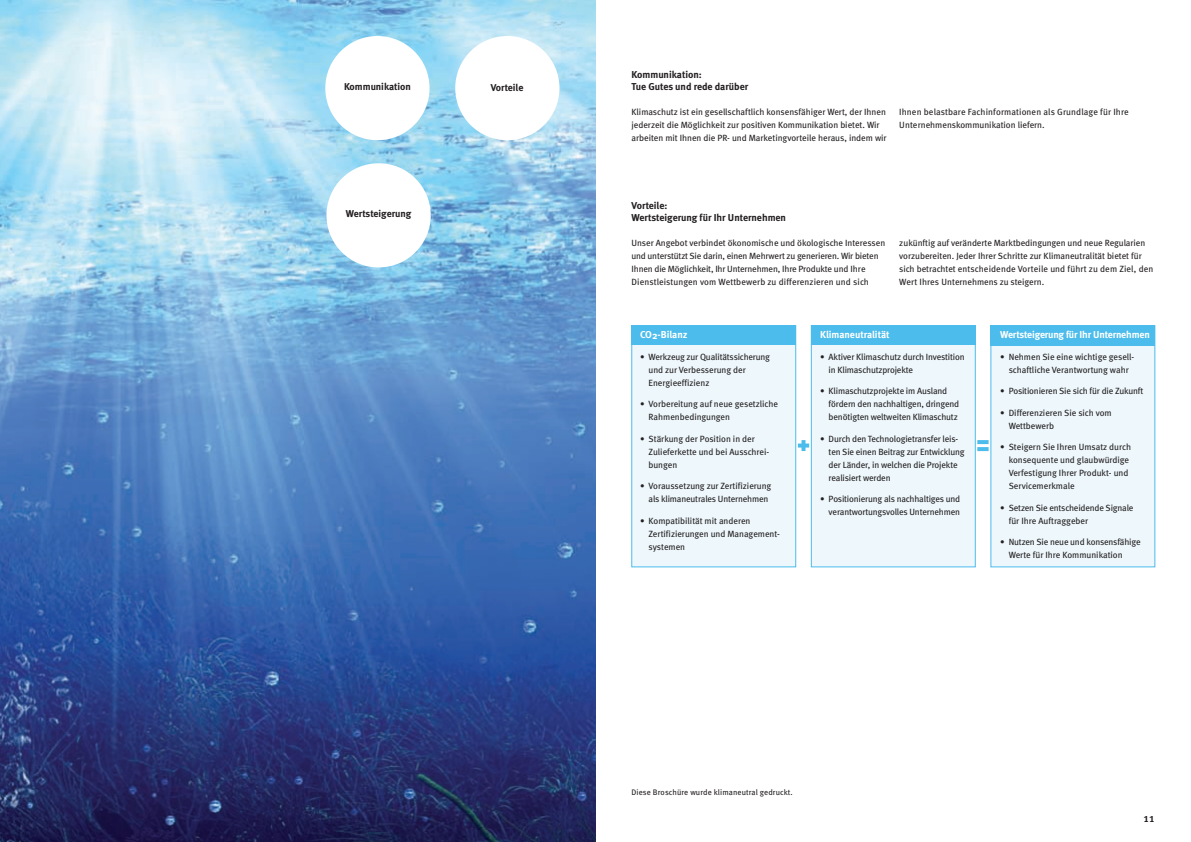
<style>
.page{position:relative;width:1191px;height:842px;background:#fff}
.page>*{position:absolute;margin:0;border:0;box-sizing:border-box;transform-origin:0 0}
.t1{font:700 10px/12px "Meta";color:#231f20}
.t2{font:700 10px "Meta";letter-spacing:-.015em;color:#fff}
.t3{font:700 9.9px "Meta";color:#231f20}
.t4{font:9.9px "Meta Bold LF";letter-spacing:-.005em;color:#231f20}
.t5{font:9px/13px "Meta Book LF";letter-spacing:-.005em;color:#231f20}
.t6{font:9px "Meta Bold LF";color:#231f20;scale:1.13 1}
.t7{font:8px "Meta Book LF";letter-spacing:.015em;color:#231f20}
</style>
<div class="page">
<img style="left:0;top:0;width:595px;height:842px">
<div style="left:325px;top:36px;width:104px;height:104px;background:#fff;border-radius:50%"></div>
<div style="left:455px;top:36px;width:104px;height:104px;background:#fff;border-radius:50%"></div>
<div style="left:326px;top:163px;width:105px;height:104px;background:#fff;border-radius:50%"></div>
<div style="left:632px;top:326px;width:163px;height:241px;background:#edf7fc"></div>
<div style="left:631px;top:325px;width:165px;height:242px;border:1px solid #4bbcec"></div>
<div style="left:631px;top:325px;width:165px;height:19px;background:#4bbcec"></div>
<div style="left:991px;top:326px;width:163px;height:241px;background:#edf7fc"></div>
<div style="left:990px;top:325px;width:165px;height:242px;border:1px solid #4bbcec"></div>
<div style="left:990px;top:325px;width:165px;height:21px;background:#4bbcec"></div>
<div style="left:811px;top:326px;width:164px;height:241px;background:#edf7fc"></div>
<div style="left:811px;top:325px;width:164px;height:242px;border:1px solid #4bbcec"></div>
<div style="left:811px;top:325px;width:164px;height:19px;background:#4bbcec"></div>
<svg style="left:798px;top:444px;width:11px;height:4px"></svg>
<svg style="left:801px;top:440px;width:4px;height:11px"></svg>
<svg style="left:977px;top:440px;width:11px;height:4px"></svg>
<svg style="left:977px;top:447px;width:11px;height:4px"></svg>
<p class="t3" style="left:344px;top:83px;width:68px">Kommunikation</p>
<p class="t3" style="left:490px;top:84px;width:34px">Vorteile</p>
<p class="t4" style="left:346px;top:211px;width:67px">Wertsteigerung</p>
<p class="t1" style="left:631px;top:70px;width:118px">Kommunikation:<br>Tue Gutes und rede darüber</p>
<p class="t5" style="left:631px;top:106px;width:256px">Klimaschutz ist ein gesellschaftlich konsensfähiger Wert, der Ihnen jederzeit die Möglichkeit zur positiven Kommunikation bietet. Wir arbeiten mit Ihnen die PR- und Marketingvorteile heraus, indem wir</p>
<p class="t5" style="left:899px;top:106px;width:231px">Ihnen belastbare Fachinformationen als Grundlage für Ihre<br>Unternehmenskommunikation liefern.</p>
<p class="t1" style="left:631px;top:200px;width:156px">Vorteile:<br>Wertsteigerung für Ihr Unternehmen</p>
<p class="t5" style="left:631px;top:237px;width:255px">Unser Angebot verbindet ökonomische und ökologische Interessen und unterstützt Sie darin, einen Mehrwert zu generieren. Wir bieten Ihnen die Möglichkeit, Ihr Unternehmen, Ihre Produkte und Ihre Dienstleistungen vom Wettbewerb zu differenzieren und sich</p>
<p class="t5" style="left:899px;top:237px;width:256px">zukünftig auf veränderte Marktbedingungen und neue Regularien vorzubereiten. Jeder Ihrer Schritte zur Klimaneutralität bietet für sich betrachtet entscheidende Vorteile und führt zu dem Ziel, den Wert Ihres Unternehmens zu steigern.</p>
<p class="t2" style="left:640px;top:331px;width:49px">CO2-Bilanz</p>
<p class="t5" style="left:648px;top:351px;width:123px;text-indent:-8px">• Werkzeug zur Qualitätssicherung und zur Verbesserung der<br>Energieeffizienz</p>
<p class="t5" style="left:648px;top:398px;width:131px;text-indent:-8px">• Vorbereitung auf neue gesetzliche<br>Rahmenbedingungen</p>
<p class="t5" style="left:648px;top:433px;width:122px;text-indent:-8px">• Stärkung der Position in der<br>Zulieferkette und bei Ausschrei&shy;bungen</p>
<p class="t5" style="left:648px;top:480px;width:124px;text-indent:-8px">• Voraussetzung zur Zertifizierung als klimaneutrales Unternehmen</p>
<p class="t5" style="left:648px;top:515px;width:133px;text-indent:-8px">• Kompatibilität mit anderen<br>Zertifizierungen und Management&shy;systemen</p>
<p class="t2" style="left:820px;top:331px;width:71px">Klimaneutralität</p>
<p class="t5" style="left:828px;top:351px;width:138px;text-indent:-8px">• Aktiver Klimaschutz durch Investition in Klimaschutzprojekte</p>
<p class="t5" style="left:828px;top:385px;width:132px;text-indent:-8px">• Klimaschutzprojekte im Ausland fördern den nachhaltigen, dringend benötigten weltweiten Klimaschutz</p>
<p class="t5" style="left:828px;top:433px;width:137px;text-indent:-8px">• Durch den Technologietransfer leis&shy;ten Sie einen Beitrag zur Entwicklung der Länder, in welchen die Projekte realisiert werden</p>
<p class="t5" style="left:820px;top:493px;width:142px;text-align:right">• Positionierung als nachhaltiges und verantwortungsvolles Unternehmen</p>
<p class="t2" style="left:1000px;top:331px;width:151px">Wertsteigerung für Ihr Unternehmen</p>
<p class="t5" style="left:1000px;top:351px;width:136px;text-align:center">• Nehmen Sie eine wichtige gesell&shy;schaftliche Verantwortung wahr</p>
<p class="t5" style="left:1000px;top:385px;width:145px">• Positionieren Sie sich für die Zukunft</p>
<p class="t5" style="left:1008px;top:407px;width:105px;text-indent:-8px">• Differenzieren Sie sich vom<br>Wettbewerb</p>
<p class="t5" style="left:1008px;top:441px;width:124px;text-indent:-8px">• Steigern Sie Ihren Umsatz durch konsequente und glaubwürdige<br>Verfestigung Ihrer Produkt- und<br>Servicemerkmale</p>
<p class="t5" style="left:1008px;top:502px;width:126px;text-indent:-8px">• Setzen Sie entscheidende Signale für Ihre Auftraggeber</p>
<p class="t5" style="left:1008px;top:536px;width:133px;text-indent:-8px">• Nutzen Sie neue und konsensfähige<br>Werte für Ihre Kommunikation</p>
<p class="t7" style="left:631px;top:789px;width:163px">Diese Broschüre wurde klimaneutral gedruckt.</p>
<p class="t6" style="left:1143px;top:816px;width:12px">11</p>
</div>
